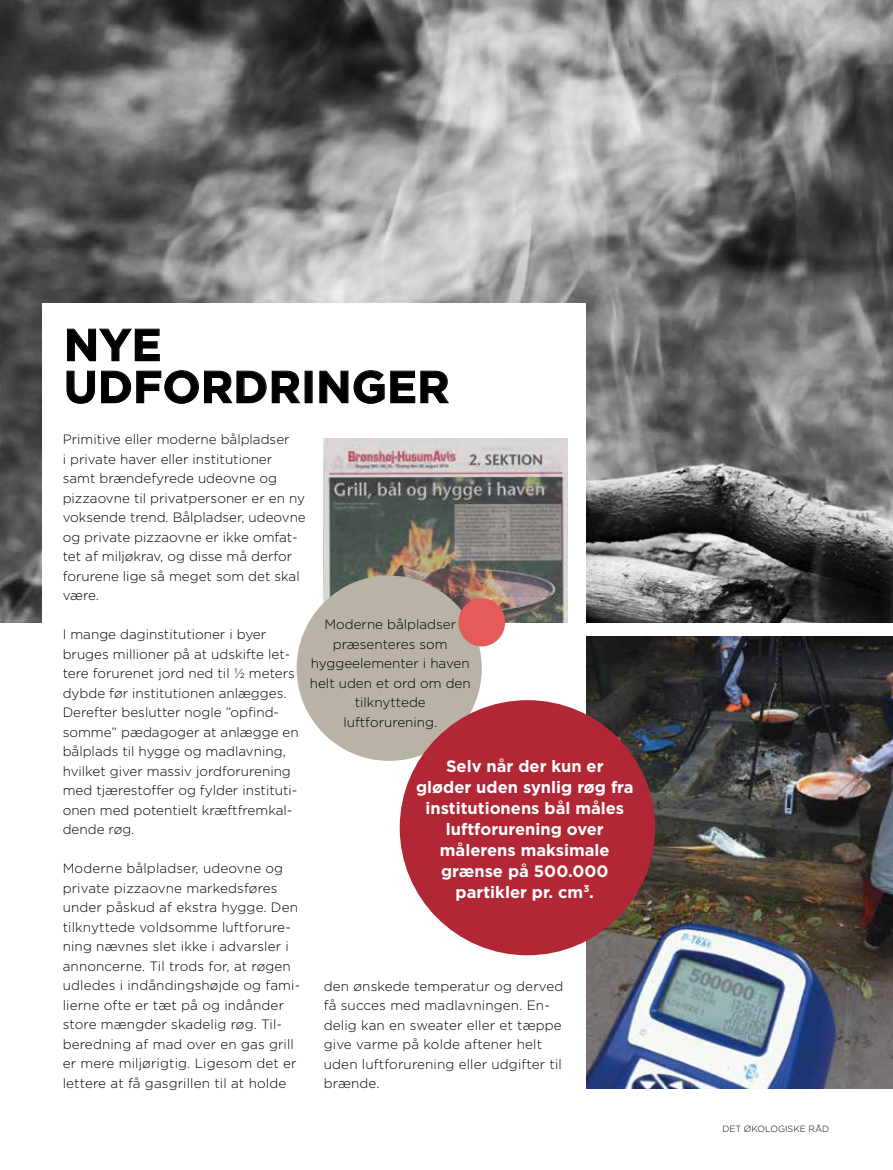
<style>
.page{position:relative;width:893px;height:1170px;background:#fff}
.page>*{position:absolute;margin:0;border:0;box-sizing:border-box;transform-origin:0 0}
.t1{font:700 45px/42px "Gotham";color:#000}
.t2{font:700 16.5px/21px "Gotham";color:#fff;text-align:center}
.t3{font:300 13.5px/19.5px "Gotham";color:#000}
.t4{font:300 9px "Gotham";color:#000}
</style>
<div class="page">
<img style="left:586px;top:636px;width:307px;height:452px">
<img style="left:0;top:0;width:893px;height:622px">
<div style="left:43px;top:302px;width:543px;height:859px;background:#fff"></div>
<svg style="left:67px;top:328px;width:93px;height:33px"></svg>
<svg style="left:66px;top:370px;width:29px;height:34px"></svg>
<svg style="left:101px;top:370px;width:200px;height:34px"></svg>
<svg style="left:319px;top:370px;width:130px;height:34px"></svg>
<img style="left:324px;top:438px;width:243px;height:184px">
<div style="left:297px;top:575px;width:185px;height:185px;background:#b9b3a7;border-radius:50%"></div>
<div style="left:400px;top:700px;width:255px;height:255px;background:#b12735;border-radius:50%"></div>
<div style="left:458px;top:598px;width:47px;height:48px;background:#e55b59;border-radius:50%"></div>
<h1 class="t1" style="left:64px;top:325px;width:387px">NYE<br>UDFORDRINGER</h1>
<p class="t3" style="left:63px;top:430px;width:245px">Primitive eller moderne bålpladser<br>i private haver eller institutioner samt brændefyrede udeovne og pizzaovne til privatpersoner er en ny voksende trend. Bålpladser, udeovne og private pizzaovne er ikke omfat&shy;tet af miljøkrav, og disse må derfor forurene lige så meget som det skal være.</p>
<p class="t3" style="left:63px;top:625px;width:238px">I mange daginstitutioner i byer bruges millioner på at udskifte let&shy;tere forurenet jord ned til ½ meters dybde før institutionen anlægges.<br>Derefter beslutter nogle ”opfind&shy;somme” pædagoger at anlægge en bålplads til hygge og madlavning, hvilket giver massiv jordforurening med tjærestoffer og fylder instituti&shy;onen med potentielt kræftfremkal&shy;dende røg.</p>
<p class="t3" style="left:63px;top:859px;width:239px">Moderne bålpladser, udeovne og private pizzaovne markedsføres under påskud af ekstra hygge. Den tilknyttede voldsomme luftforure&shy;ning nævnes slet ikke i advarsler i annoncerne. Til trods for, at røgen udledes i indåndingshøjde og fami&shy;lierne ofte er tæt på og indånder store mængder skadelig røg. Til&shy;beredning af mad over en gas grill er mere miljørigtig. Ligesom det er lettere at få gasgrillen til at holde</p>
<p class="t3" style="left:310px;top:615px;width:162px;text-align:center">Moderne bålpladser præsenteres som hyggeelementer i haven helt uden et ord om den tilknyttede luftforurening.</p>
<p class="t2" style="left:416px;top:756px;width:219px">Selv når der kun er<br>gløder uden synlig røg fra institutionens bål måles luftforurening over målerens maksimale grænse på 500.000 partikler pr. cm<sup>3</sup>.</p>
<p class="t3" style="left:324px;top:976px;width:241px">den ønskede temperatur og derved få succes med madlavningen. En&shy;delig kan en sweater eller et tæppe give varme på kolde aftener helt uden luftforurening eller udgifter til brænde.</p>
<p class="t4" style="left:722px;top:1124px;width:108px">DET ØKOLOGISKE RÅD</p>
</div>
